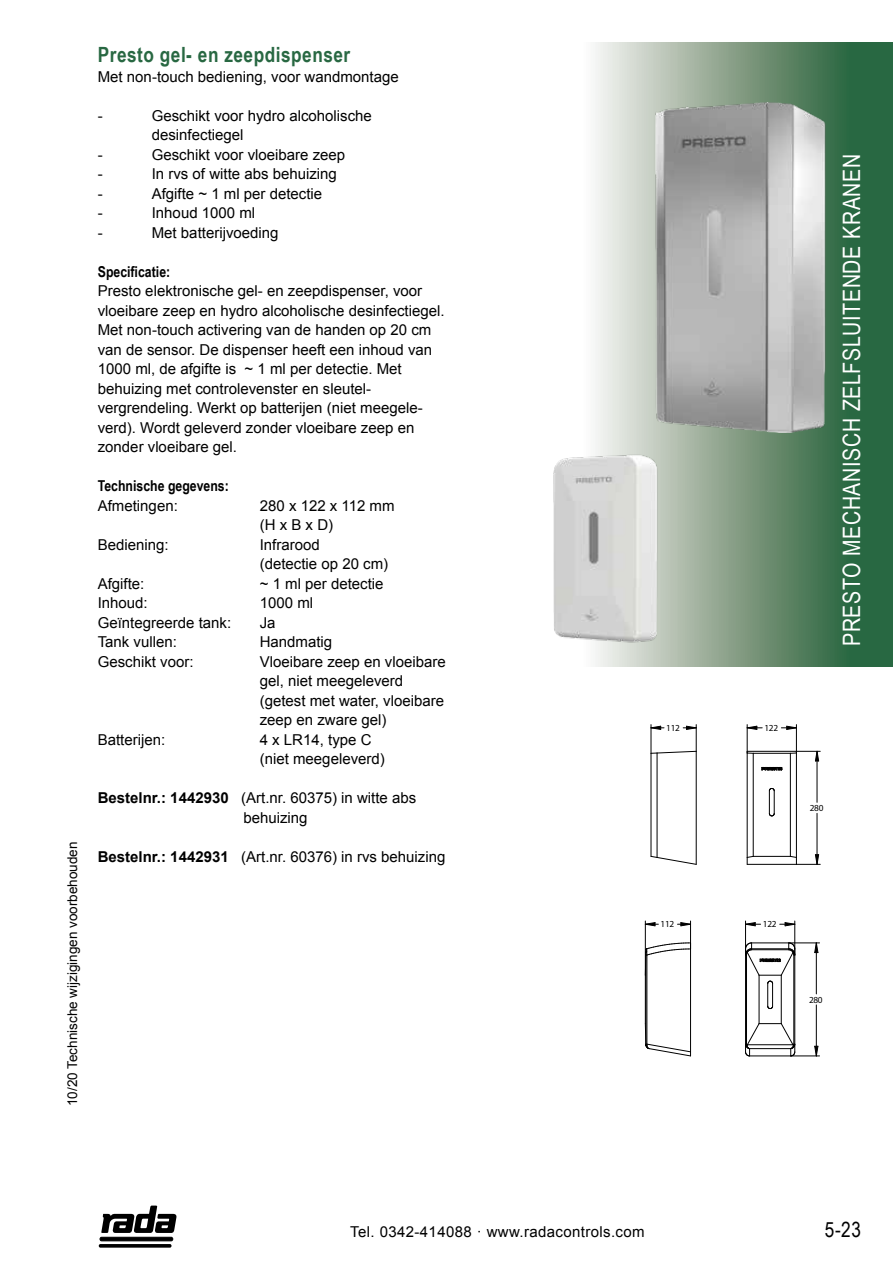
<style>
.page{position:relative;width:893px;height:1263px;background:#fff}
.page>*{position:absolute;margin:0;border:0;box-sizing:border-box;transform-origin:0 0}
.t1{font:24px "Arial Narrow";letter-spacing:.025em;color:#fff}
.t2{font:700 21px "Arial Narrow";letter-spacing:.025em;color:#286842}
.t3{font:21px "Arial Narrow";color:#000}
.t4{font:15px/19.5px "Arial";color:#000}
.t5{font:15px "Arial";letter-spacing:.025em;color:#000}
.t6{font:700 15px "Arial Narrow";color:#000}
.t7{font:13.5px "Arial";color:#000}
.t8{font:700 9.3px "Helvetica";letter-spacing:-.03em;color:#000}
.s1{font-weight:700}
</style>
<div class="page">
<svg style="left:595px;top:43px;width:298px;height:623px;background:#74977d"></svg>
<div style="left:100px;top:1237px;width:73px;height:4px;background:#0a0a0a;border:1px solid #000;border-radius:2px"></div>
<hr style="left:99px;top:1244px;width:73px;height:3px;background:#000;border-radius:2px">
<svg style="left:101px;top:1205px;width:75px;height:28px"></svg>
<img style="left:553px;top:451px;width:120px;height:197px">
<img style="left:648px;top:102px;width:183px;height:330px">
<hr style="left:747px;top:864px;width:49px;height:1px;background:#000">
<hr style="left:747px;top:753px;width:1px;height:104px;background:#000">
<hr style="left:796px;top:753px;width:1px;height:104px;background:#000">
<hr style="left:753px;top:856px;width:37px;height:1px;background:#000">
<hr style="left:790px;top:753px;width:1px;height:103px;background:#000">
<hr style="left:753px;top:753px;width:1px;height:103px;background:#000">
<svg style="left:746px;top:855px;width:8px;height:9px"></svg>
<svg style="left:769px;top:788px;width:6px;height:29px"></svg>
<hr style="left:696px;top:751px;width:1px;height:113px;background:#000">
<hr style="left:657px;top:753px;width:1px;height:104px;background:#000">
<hr style="left:651px;top:753px;width:1px;height:103px;background:#000">
<svg style="left:650px;top:855px;width:47px;height:10px"></svg>
<svg style="left:789px;top:854px;width:31px;height:11px"></svg>
<hr style="left:817px;top:813px;width:1px;height:51px;background:#000">
<hr style="left:817px;top:751px;width:1px;height:51px;background:#000">
<svg style="left:650px;top:725px;width:47px;height:29px"></svg>
<svg style="left:747px;top:725px;width:73px;height:46px"></svg>
<hr style="left:781px;top:975px;width:1px;height:48px;background:#000">
<hr style="left:759px;top:975px;width:1px;height:48px;background:#000">
<hr style="left:793px;top:955px;width:1px;height:89px;background:#000">
<hr style="left:794px;top:955px;width:1px;height:89px;background:#000">
<hr style="left:746px;top:955px;width:1px;height:89px;background:#000">
<hr style="left:745px;top:955px;width:1px;height:89px;background:#000">
<svg style="left:745px;top:942px;width:50px;height:67px"></svg>
<hr style="left:645px;top:975px;width:1px;height:48px;background:#000">
<hr style="left:690px;top:949px;width:1px;height:103px;background:#000">
<hr style="left:646px;top:955px;width:1px;height:89px;background:#000">
<hr style="left:647px;top:955px;width:1px;height:89px;background:#000">
<svg style="left:644px;top:1023px;width:47px;height:34px"></svg>
<hr style="left:789px;top:943px;width:30px;height:1px;background:#000">
<svg style="left:745px;top:1022px;width:74px;height:35px"></svg>
<svg style="left:814px;top:942px;width:4px;height:11px"></svg>
<hr style="left:816px;top:1005px;width:1px;height:51px;background:#000">
<hr style="left:816px;top:943px;width:1px;height:51px;background:#000">
<svg style="left:644px;top:921px;width:47px;height:55px"></svg>
<hr style="left:745px;top:921px;width:1px;height:34px;background:#000">
<hr style="left:794px;top:921px;width:1px;height:34px;background:#000">
<svg style="left:745px;top:922px;width:16px;height:4px"></svg>
<svg style="left:780px;top:922px;width:15px;height:4px"></svg>
<p class="t7" style="left:63px;top:1106px;width:266px;rotate:-90deg">10/20 Technische wijzigingen voorbehouden</p>
<h2 class="t2" style="left:98px;top:39px;width:254px">Presto gel- en zeepdispenser</h2>
<p class="t4" style="left:98px;top:66px;width:302px">Met non-touch bediening, voor wandmontage</p>
<p class="t4" style="left:98px;top:105px;width:6px">-</p>
<p class="t4" style="left:152px;top:105px;width:222px">Geschikt voor hydro alcoholische desinfectiegel</p>
<p class="t4" style="left:98px;top:144px;width:6px">-</p>
<p class="t4" style="left:152px;top:144px;width:195px">Geschikt voor vloeibare zeep</p>
<p class="t4" style="left:98px;top:164px;width:6px">-</p>
<p class="t4" style="left:152px;top:164px;width:187px">In rvs of witte abs behuizing</p>
<p class="t4" style="left:98px;top:183px;width:6px">-</p>
<p class="t4" style="left:152px;top:183px;width:172px">Afgifte ~ 1 ml per detectie</p>
<p class="t4" style="left:98px;top:203px;width:6px">-</p>
<p class="t4" style="left:152px;top:203px;width:105px">Inhoud 1000 ml</p>
<p class="t4" style="left:98px;top:222px;width:6px">-</p>
<p class="t4" style="left:152px;top:222px;width:128px">Met batterijvoeding</p>
<p class="t6" style="left:98px;top:260px;width:74px">Specificatie:</p>
<p class="t4" style="left:98px;top:281px;width:348px">Presto elektronische gel- en zeepdispenser, voor vloeibare zeep en hydro alcoholische desinfectiegel.<br>Met non-touch activering van de handen op 20 cm van de sensor. De dispenser heeft een inhoud van 1000 ml, de afgifte is ~ 1 ml per detectie. Met behuizing met controlevenster en sleutel&shy;vergrendeling. Werkt op batterijen (niet meegele&shy;verd). Wordt geleverd zonder vloeibare zeep en zonder vloeibare gel.</p>
<p class="t6" style="left:98px;top:474px;width:133px">Technische gegevens:</p>
<p class="t4" style="left:98px;top:495px;width:82px">Afmetingen:</p>
<p class="t4" style="left:260px;top:495px;width:136px">280 x 122 x 112 mm (H x B x D)</p>
<p class="t4" style="left:98px;top:534px;width:72px">Bediening:</p>
<p class="t4" style="left:260px;top:534px;width:130px">Infrarood<br>(detectie op 20 cm)</p>
<p class="t4" style="left:98px;top:573px;width:48px">Afgifte:</p>
<p class="t4" style="left:260px;top:573px;width:125px">~ 1 ml per detectie</p>
<p class="t4" style="left:98px;top:593px;width:52px">Inhoud:</p>
<p class="t4" style="left:260px;top:593px;width:55px">1000 ml</p>
<p class="t4" style="left:98px;top:612px;width:135px">Geïntegreerde tank:</p>
<p class="t4" style="left:260px;top:612px;width:17px">Ja</p>
<p class="t4" style="left:98px;top:632px;width:81px">Tank vullen:</p>
<p class="t4" style="left:260px;top:632px;width:74px">Handmatig</p>
<p class="t4" style="left:98px;top:651px;width:97px">Geschikt voor:</p>
<p class="t4" style="left:260px;top:651px;width:187px">Vloeibare zeep en vloeibare gel, niet meegeleverd (getest met water, vloeibare zeep en zware gel)</p>
<p class="t4" style="left:98px;top:729px;width:69px">Batterijen:</p>
<p class="t4" style="left:260px;top:729px;width:127px">4 x LR14, type C (niet meegeleverd)</p>
<p class="t4" style="left:243px;top:788px;width:174px;text-indent:-146px"><span class="s1">Bestelnr.: 1442930</span> (Art.nr. 60375) in witte abs behuizing</p>
<p class="t4" style="left:98px;top:846px;width:349px"><span class="s1">Bestelnr.: 1442931</span> (Art.nr. 60376) in rvs behuizing</p>
<p class="t8" style="left:666px;top:722px;width:15px">112</p>
<p class="t8" style="left:764px;top:722px;width:15px">122</p>
<h1 class="t1" style="left:834px;top:646px;width:494px;rotate:-90deg">PRESTO MECHANISCH ZELFSLUITENDE KRANEN</h1>
<p class="t8" style="left:810px;top:802px;width:15px">280</p>
<p class="t8" style="left:661px;top:918px;width:15px">112</p>
<p class="t8" style="left:763px;top:918px;width:15px">122</p>
<p class="t8" style="left:809px;top:994px;width:15px">280</p>
<p class="t5" style="left:350px;top:1222px;width:296px">Tel. 0342-414088 · www.radacontrols.com</p>
<h2 class="t3" style="left:825px;top:1215px;width:38px">5-23</h2>
</div>
